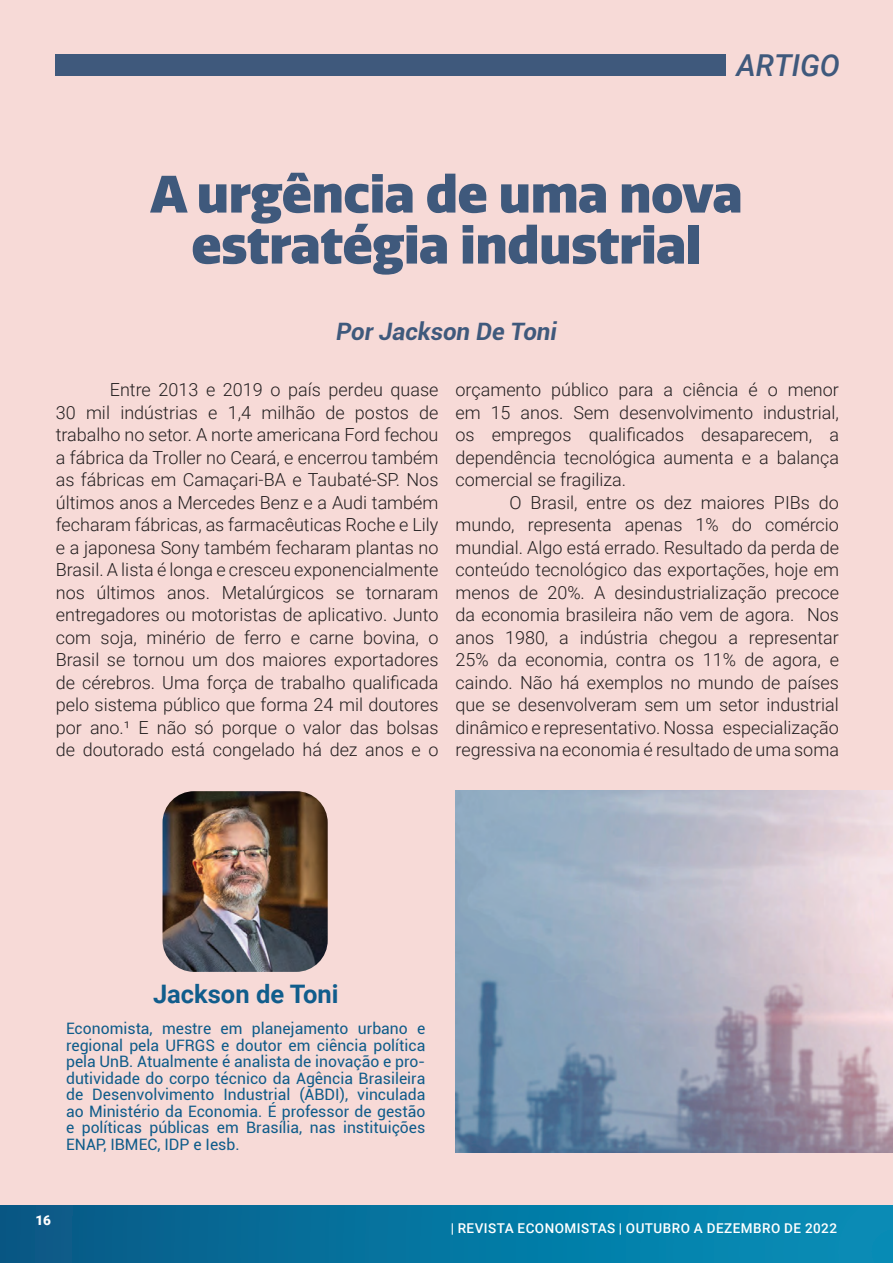
<style>
.page{position:relative;width:893px;height:1263px;background:#fff}
.page>*{position:absolute;margin:0;border:0;box-sizing:border-box;transform-origin:0 0}
.t1{font:900 51px/51px "Quatro W00";color:#3f597c;text-align:center}
.t2{font:italic 500 30.15px "Roboto";color:#3f597c}
.t3{font:700 25.5px "Roboto";color:#115d8c}
.t4{font:italic 700 24px "Roboto";color:#3f597c}
.t5{font:300 18px/22.5px "Roboto";color:#231f20;text-align:justify}
.t6{font:15.75px/16.5px "Roboto";color:#0f5c8a;text-align:justify}
.t7{font:500 13.5px "Roboto";letter-spacing:.035em;color:#fff}
.t8{font:900 13.5px "Roboto";color:#fff}
</style>
<div class="page">
<div style="left:0;top:1205px;width:893px;height:58px;background:linear-gradient(to right,#075a87,#0591ba)"></div>
<div style="left:0;top:0;width:893px;height:1205px;background:#f7dad7"></div>
<div style="left:55px;top:55px;width:670px;height:21px;background:#3f597c"></div>
<img style="left:455px;top:791px;width:438px;height:361px">
<img style="left:163px;top:791px;width:165px;height:181px">
<h2 class="t2" style="left:736px;top:44px;width:105px">ARTIGO</h2>
<h1 class="t1" style="left:150px;top:169px;width:593px">A urgência de uma nova estratégia industrial</h1>
<h3 class="t4" style="left:336px;top:315px;width:222px">Por Jackson De Toni</h3>
<p class="t5" style="left:56px;top:378px;width:384px;text-indent:54px">Entre 2013 e 2019 o país perdeu quase 30 mil indústrias e 1,4 milhão de postos de trabalho no setor. A norte americana Ford fechou a fábrica da Troller no Ceará, e encerrou também as fábricas em Camaçari-BA e Taubaté-SP. Nos últimos anos a Mercedes Benz e a Audi também fecharam fábricas, as farmacêuticas Roche e Lily e a japonesa Sony também fecharam plantas no Brasil. A lista é longa e cresceu exponencialmente nos últimos anos. Metalúrgicos se tornaram entregadores ou motoristas de aplicativo. Junto com soja, minério de ferro e carne bovina, o Brasil se tornou um dos maiores exportadores de cérebros. Uma força de trabalho qualificada pelo sistema público que forma 24 mil doutores por ano.¹ E não só porque o valor das bolsas de doutorado está congelado há dez anos e o</p>
<p class="t5" style="left:455px;top:378px;width:385px">orçamento público para a ciência é o menor em 15 anos. Sem desenvolvimento industrial, os empregos qualificados desaparecem, a dependência tecnológica aumenta e a balança comercial se fragiliza.</p>
<p class="t5" style="left:455px;top:490px;width:385px;text-indent:54px">O Brasil, entre os dez maiores PIBs do mundo, representa apenas 1% do comércio mundial. Algo está errado. Resultado da perda de conteúdo tecnológico das exportações, hoje em menos de 20%. A desindustrialização precoce da economia brasileira não vem de agora. Nos anos 1980, a indústria chegou a representar 25% da economia, contra os 11% de agora, e caindo. Não há exemplos no mundo de países que se desenvolveram sem um setor industrial dinâmico e representativo. Nossa especialização regressiva na economia é resultado de uma soma</p>
<h3 class="t3" style="left:153px;top:976px;width:187px">Jackson de Toni</h3>
<p class="t6" style="left:66px;top:1019px;width:361px">Economista, mestre em planejamento urbano e regional pela UFRGS e doutor em ciência política pela UnB. Atualmente é analista de inovação e pro&shy;dutividade do corpo técnico da Agência Brasileira de Desenvolvimento Industrial (ABDI), vinculada ao Ministério da Economia. É professor de gestão e políticas públicas em Brasília, nas instituições ENAP, IBMEC, IDP e Iesb.</p>
<p class="t8" style="left:35px;top:1211px;width:17px">16</p>
<p class="t7" style="left:451px;top:1218px;width:388px">| REVISTA ECONOMISTAS | OUTUBRO A DEZEMBRO DE 2022</p>
</div>
